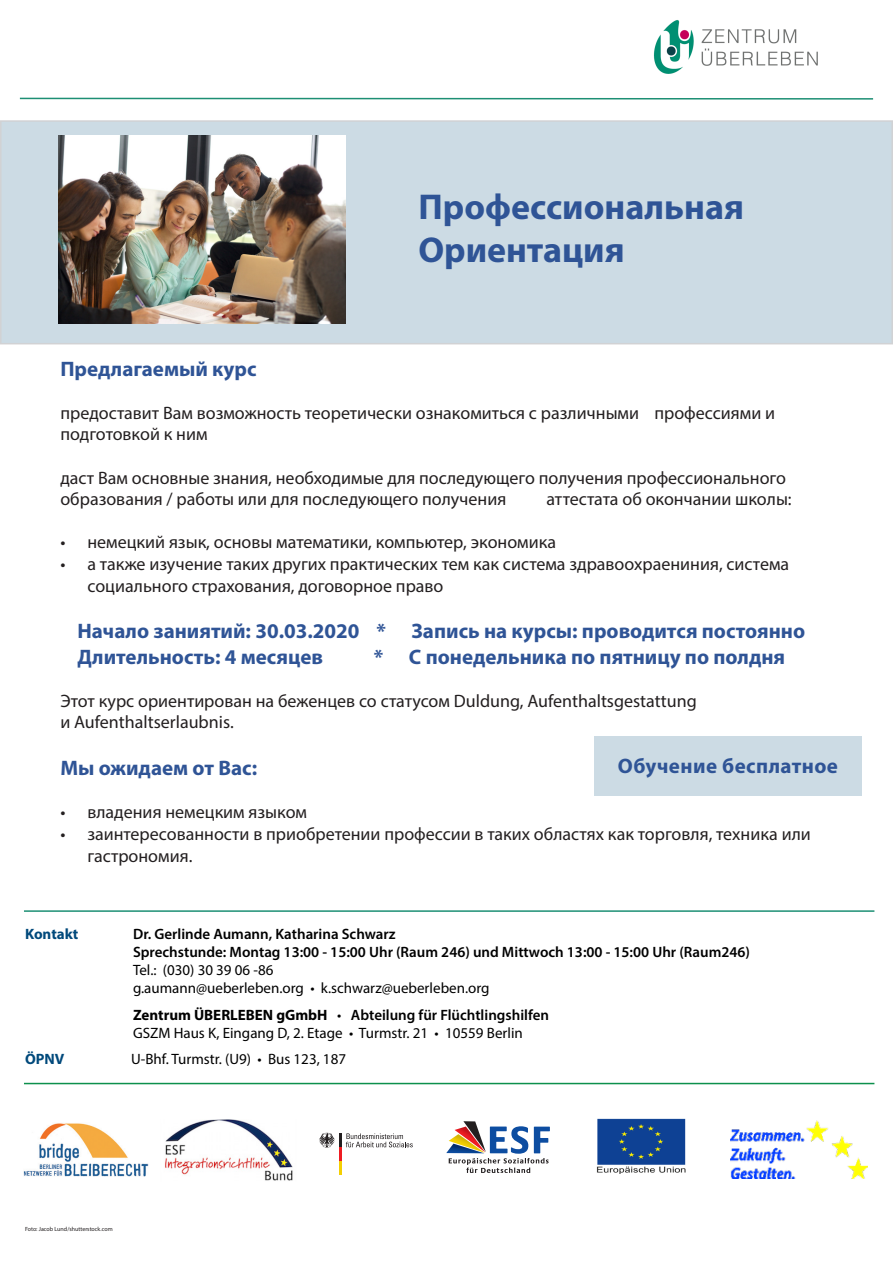
<style>
.page{position:relative;width:893px;height:1263px;background:#fff}
.page>*{position:absolute;margin:0;border:0;box-sizing:border-box;transform-origin:0 0}
.t1{font:700 36px/43.2px "Myriad Pro";color:#2f5496}
.t2{font:700 21px "Myriad Pro";color:#2f5496}
.t3{font:700 21px "Myriad Pro";letter-spacing:.02em;color:#2f5496}
.t4{font:18px/21.6px "Myriad Pro";color:#231f20}
.t5{font:600 15px/18px "Myriad Pro";color:#000}
.t6{font:15px/18px "Myriad Pro";color:#000}
.t7{font:700 15px "Myriad Pro";color:#00497b}
.t8{font:6px "Myriad Pro";color:#231f20}
.s1{font-weight:400}
.s2{font-weight:700}
.s3{font-weight:600}
</style>
<div class="page">
<div style="left:1px;top:121px;width:891px;height:223px;background:#ccdbe4"></div>
<div style="left:0;top:120px;width:893px;height:224px;border:2px solid #d1d2d4"></div>
<hr style="left:20px;top:98px;width:853px;height:2px;background:#1d8f74">
<hr style="left:24px;top:1083px;width:850px;height:1px;background:#0d904c">
<hr style="left:24px;top:910px;width:850px;height:2px;background:#1d8f74">
<img style="left:58px;top:135px;width:287px;height:189px">
<img style="left:596px;top:1118px;width:90px;height:55px">
<img style="left:24px;top:1123px;width:124px;height:53px">
<hr style="left:339px;top:1161px;width:3px;height:14px;background:#f4cf02">
<hr style="left:339px;top:1147px;width:3px;height:14px;background:#ee1d23">
<hr style="left:339px;top:1133px;width:3px;height:14px;background:#231f20">
<svg style="left:319px;top:1133px;width:16px;height:15px"></svg>
<svg style="left:346px;top:1133px;width:67px;height:14px"></svg>
<svg style="left:446px;top:1121px;width:104px;height:52px"></svg>
<img style="left:165px;top:1120px;width:128px;height:61px">
<img style="left:730px;top:1120px;width:138px;height:58px">
<img style="left:653px;top:20px;width:165px;height:54px">
<div style="left:594px;top:736px;width:268px;height:59px;background:#ccdbe4"></div>
<p class="t1" style="left:418px;top:184px;width:327px">Профессиональная<br>Ориентация</p>
<p class="t2" style="left:60px;top:355px;width:198px">Предлагаемый курс</p>
<p class="t4" style="left:60px;top:402px;width:716px">предоставит Вам возможность теоретически ознакомиться с различными профессиями и подготовкой к ним</p>
<p class="t4" style="left:60px;top:466px;width:727px">даст Вам основные знания, необходимые для последующего получения профессионального образования / работы или для последующего получения</p>
<p class="t4" style="left:546px;top:488px;width:247px">аттестата об окончании школы:</p>
<p class="t4" style="left:60px;top:531px;width:497px">• немецкий язык, основы математики, компьютер, экономика</p>
<p class="t4" style="left:87px;top:553px;width:703px;text-indent:-27px">• а также изучение таких других практических тем как система здравоохраениния, система социального страхования, договорное право</p>
<p class="t2" style="left:77px;top:617px;width:729px">Начало заниятий: 30.03.2020 * Запись на курсы: проводится постоянно</p>
<p class="t2" style="left:77px;top:643px;width:247px">Длительность: 4 месяцев</p>
<p class="t2" style="left:374px;top:643px;width:413px">* С понедельника по пятницу по полдня</p>
<p class="t4" style="left:60px;top:690px;width:638px">Этот курс ориентирован на беженцев со статусом Duldung, Aufenthaltsgestattung</p>
<p class="t4" style="left:60px;top:711px;width:175px">и Aufenthaltserlaubnis.</p>
<p class="t2" style="left:60px;top:754px;width:198px">Мы ожидаем от Вас:</p>
<p class="t4" style="left:60px;top:801px;width:248px">• владения немецким языком</p>
<p class="t4" style="left:87px;top:823px;width:725px;text-indent:-27px">• заинтересованности в приобретении профессии в таких областях как торговля, техника или гастрономия.</p>
<p class="t3" style="left:618px;top:752px;width:222px">Обучение бесплатное</p>
<p class="t7" style="left:25px;top:924px;width:55px">Kontakt</p>
<p class="t5" style="left:133px;top:925px;width:618px">Dr. Gerlinde Aumann, Katharina Schwarz<br>Sprechstunde: Montag 13:00 - 15:00 Uhr (Raum 246) und Mittwoch 13:00 - 15:00 Uhr (Raum246)<br><span class="s1">Tel.: (030) 30 39 06 -86<br>g.aumann@ueberleben.org • k.schwarz@ueberleben.org</span></p>
<p class="t6" style="left:133px;top:1005px;width:417px"><span class="s2">Zentrum ÜBERLEBEN gGmbH</span> • <span class="s3">Abteilung für Flüchtlingshilfen<br></span>GSZM Haus K, Eingang D, 2. Etage • Turmstr. 21 • 10559 Berlin</p>
<p class="t7" style="left:25px;top:1049px;width:41px">ÖPNV</p>
<p class="t6" style="left:131px;top:1050px;width:216px">U-Bhf. Turmstr. (U9) • Bus 123, 187</p>
<p class="t8" style="left:25px;top:1225px;width:89px">Foto: Jacob Lund/shutterstock.com</p>
</div>
